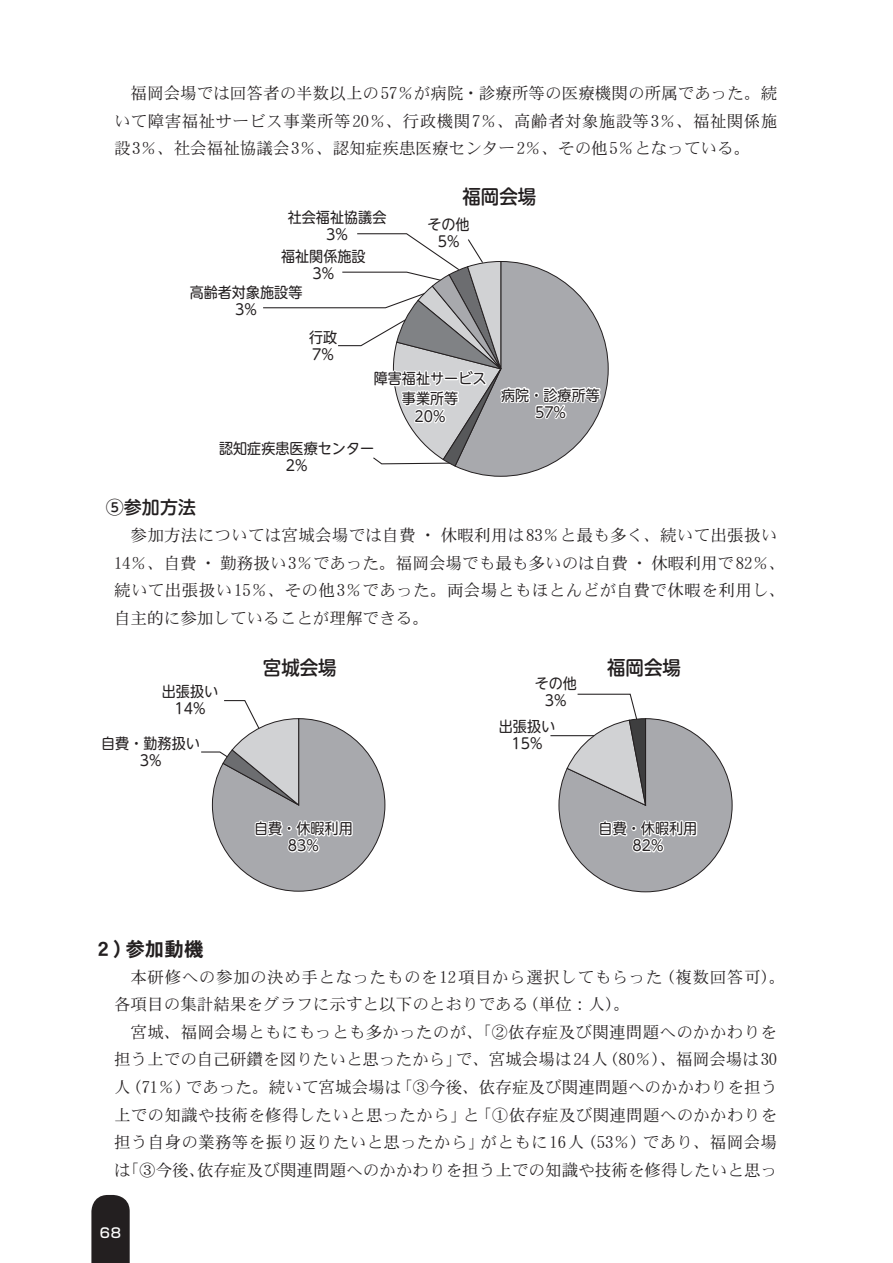
<style>
.page{position:relative;width:893px;height:1263px;background:#fff}
.page>*{position:absolute;margin:0;border:0;box-sizing:border-box;transform-origin:0 0}
.t1{font:500 19.5px "UD Shin M Go Pr 6 N";color:#231f20;scale:.95 1}
.t2{font:19.5px "DFHS Gothic W7 WIN RKSJ H";color:#231f20}
.t3{font:500 18px "UD Shin M Go Pr 6 N";letter-spacing:.005em;color:#231f20}
.t4{font:16.5px/27.6px "DFHS Mincho W3 WIN RKSJ H";letter-spacing:.005em;color:#231f20;text-align:justify}
.t5{font:16.5px/27.6px "DFHS Mincho W3 WIN RKSJ H";letter-spacing:.035em;color:#231f20}
.t6{font:14.85px/17px "UD Shin M Go Pr 6 N";color:#231f20;text-align:center;scale:.95 1}
.t7{font:500 13.5px "Shin Go Pr 6";color:#fff}
</style>
<div class="page">
<svg style="left:91px;top:1195px;width:39px;height:68px;background:#302c2d"></svg>
<svg style="left:201px;top:700px;width:185px;height:192px"></svg>
<svg style="left:550px;top:693px;width:183px;height:199px"></svg>
<svg style="left:263px;top:233px;width:346px;height:244px"></svg>
<p class="t4" style="left:114px;top:79px;width:665px;text-indent:16px">福岡会場では回答者の半数以上の57％が病院・診療所等の医療機関の所属であった。続いて障害福祉サービス事業所等20％、行政機関7％、高齢者対象施設等3％、福祉関係施設3％、社会福祉協議会3％、認知症疾患医療センター2％、その他5％となっている。</p>
<p class="t1" style="left:462px;top:181px;width:79px">福岡会場</p>
<p class="t6" style="left:288px;top:208px;width:105px">社会福祉協議会<br>3%</p>
<p class="t6" style="left:427px;top:215px;width:46px">その他<br>5%</p>
<p class="t6" style="left:281px;top:247px;width:91px">福祉関係施設<br>3%</p>
<p class="t6" style="left:190px;top:283px;width:120px">高齢者対象施設等<br>3%</p>
<p class="t6" style="left:309px;top:328px;width:31px;text-align:left">行政<br>7%</p>
<p class="t6" style="left:374px;top:368px;width:120px;line-height:19.8px">障害福祉サービス事業所等</p>
<p class="t6" style="left:415px;top:407px;width:34px">20%</p>
<p class="t6" style="left:219px;top:439px;width:165px">認知症疾患医療センター<br>2%</p>
<p class="t6" style="left:501px;top:386px;width:105px">病院・診療所等<br>57%</p>
<p class="t3" style="left:106px;top:492px;width:92px">⑤参加方法</p>
<p class="t4" style="left:114px;top:521px;width:673px;text-align:left;text-indent:16px">参加方法については宮城会場では自費・休暇利用は83％と最も多く、続いて出張扱い14％、自費・勤務扱い3％であった。福岡会場でも最も多いのは自費・休暇利用で82％、続いて出張扱い15％、その他3％であった。両会場ともほとんどが自費で休暇を利用し、自主的に参加していることが理解できる。</p>
<p class="t6" style="left:162px;top:682px;width:61px">出張扱い<br>14%</p>
<p class="t6" style="left:101px;top:734px;width:105px">自費・勤務扱い<br>3%</p>
<p class="t1" style="left:263px;top:651px;width:79px">宮城会場</p>
<p class="t1" style="left:607px;top:651px;width:79px">福岡会場</p>
<p class="t6" style="left:535px;top:674px;width:46px">その他<br>3%</p>
<p class="t6" style="left:254px;top:819px;width:105px">自費・休暇利用<br>83%</p>
<p class="t6" style="left:499px;top:717px;width:61px">出張扱い<br>15%</p>
<p class="t6" style="left:599px;top:819px;width:105px">自費・休暇利用<br>82%</p>
<p class="t2" style="left:94px;top:939px;width:112px">２）参加動機</p>
<p class="t5" style="left:114px;top:963px;width:673px;text-indent:16px">本研修への参加の決め手となったものを12項目から選択してもらった（複数回答可）。各項目の集計結果をグラフに示すと以下のとおりである（単位：人）。</p>
<p class="t4" style="left:114px;top:1018px;width:665px;text-indent:16px">宮城、福岡会場ともにもっとも多かったのが、「②依存症及び関連問題へのかかわりを担う上での自己研鑽を図りたいと思ったから」で、宮城会場は24人（80％）、福岡会場は30人（71％）であった。続いて宮城会場は「③今後、依存症及び関連問題へのかかわりを担う上での知識や技術を修得したいと思ったから」と「①依存症及び関連問題へのかかわりを担う自身の業務等を振り返りたいと思ったから」がともに16人（53％）であり、福岡会場は「③今後、依存症及び関連問題へのかかわりを担う上での知識や技術を修得したいと思っ</p>
<p class="t7" style="left:100px;top:1222px;width:23px">68</p>
</div>
